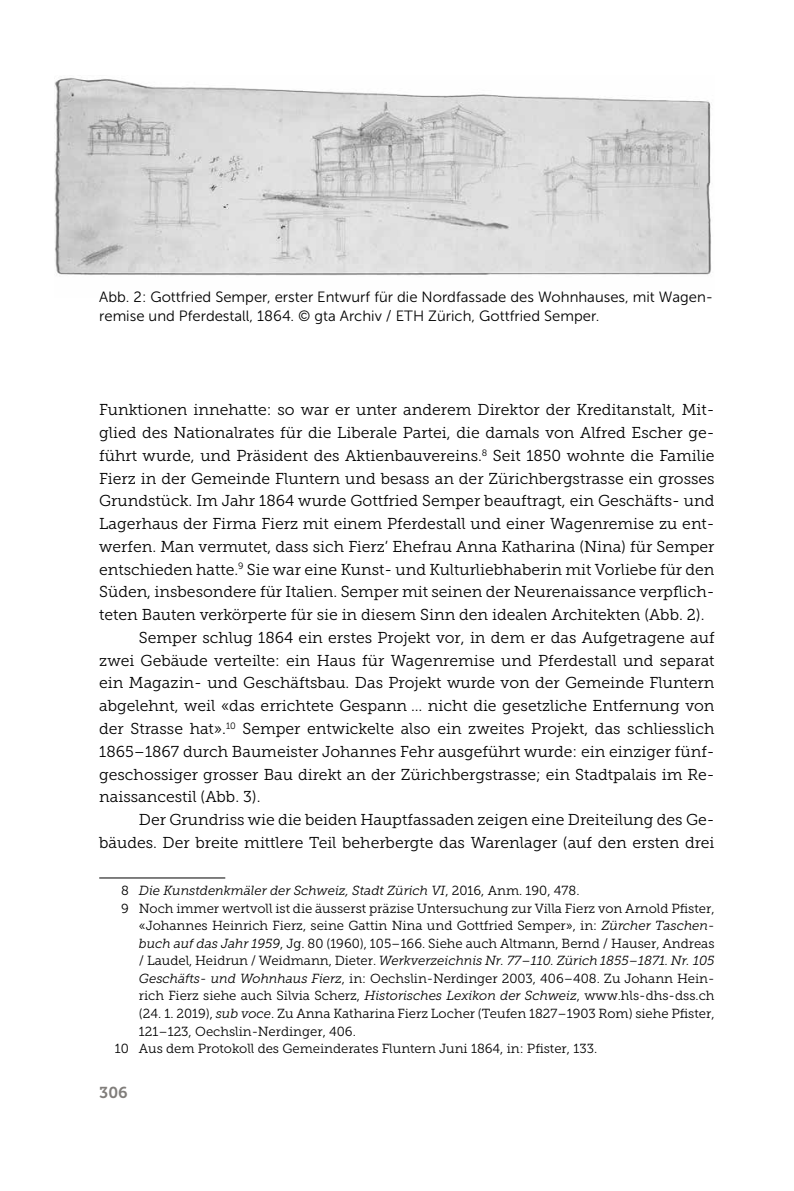
<style>
.page{position:relative;width:794px;height:1191px;background:#fff}
.page>*{position:absolute;margin:0;border:0;box-sizing:border-box;transform-origin:0 0}
.t1{font:15.75px "Museo Slab 300";color:#000}
.t2{font:15.75px "Museo Slab 700";color:#817e7b}
.t3{font:14.88px/19.2px "Museo Sans 300";color:#000}
.t4{font:13.12px "Museo Slab 300";color:#000}
.t5{font:italic 13.12px "Museo Slab 300";color:#000}
.s1{font-style:normal}
.s2{font-style:italic}
</style>
<div class="page">
<hr style="left:99px;top:877px;width:126px;height:1px;background:#000">
<img style="left:55px;top:78px;width:656px;height:198px">
<p class="t3" style="left:99px;top:287px;width:615px">Abb. 2: Gottfried Semper, erster Entwurf für die Nordfassade des Wohnhauses, mit Wagen&shy;remise und Pferdestall, 1864. © gta Archiv / ETH Zürich, Gottfried Semper.</p>
<p class="t1" style="left:99px;top:401px;width:617px">Funktionen innehatte: so war er unter anderem Direktor der Kreditanstalt, Mit-</p>
<p class="t1" style="left:99px;top:424px;width:617px">glied des Nationalrates für die Liberale Partei, die damals von Alfred Escher ge-</p>
<p class="t1" style="left:99px;top:447px;width:617px">führt wurde, und Präsident des Aktienbauvereins.<sup>8</sup> Seit 1850 wohnte die Familie</p>
<p class="t1" style="left:99px;top:469px;width:617px">Fierz in der Gemeinde Fluntern und besass an der Zürichbergstrasse ein grosses</p>
<p class="t1" style="left:99px;top:492px;width:617px">Grundstück. Im Jahr 1864 wurde Gottfried Semper beauftragt, ein Geschäfts- und</p>
<p class="t1" style="left:99px;top:515px;width:617px">Lagerhaus der Firma Fierz mit einem Pferdestall und einer Wagenremise zu ent-</p>
<p class="t1" style="left:99px;top:538px;width:617px">werfen. Man vermutet, dass sich Fierz’ Ehefrau Anna Katharina (Nina) für Semper</p>
<p class="t1" style="left:99px;top:560px;width:617px">entschieden hatte.<sup>9</sup> Sie war eine Kunst- und Kulturliebhaberin mit Vorliebe für den</p>
<p class="t1" style="left:99px;top:583px;width:617px">Süden, insbesondere für Italien. Semper mit seinen der Neurenaissance verpflich-</p>
<p class="t1" style="left:99px;top:606px;width:607px">teten Bauten verkörperte für sie in diesem Sinn den idealen Architekten (Abb. 2).</p>
<p class="t1" style="left:139px;top:629px;width:577px">Semper schlug 1864 ein erstes Projekt vor, in dem er das Aufgetragene auf</p>
<p class="t1" style="left:99px;top:651px;width:617px">zwei Gebäude verteilte: ein Haus für Wagenremise und Pferdestall und separat</p>
<p class="t1" style="left:99px;top:674px;width:617px">ein Magazin- und Geschäftsbau. Das Projekt wurde von der Gemeinde Fluntern</p>
<p class="t1" style="left:99px;top:697px;width:617px">abgelehnt, weil «das errichtete Gespann … nicht die gesetzliche Entfernung von</p>
<p class="t1" style="left:99px;top:720px;width:617px">der Strasse hat».<sup>10</sup> Semper entwickelte also ein zweites Projekt, das schliesslich</p>
<p class="t1" style="left:99px;top:742px;width:617px">1865–1867 durch Baumeister Johannes Fehr ausgeführt wurde: ein einziger fünf-</p>
<p class="t1" style="left:99px;top:765px;width:617px">geschossiger grosser Bau direkt an der Zürichbergstrasse; ein Stadtpalais im Re-</p>
<p class="t1" style="left:99px;top:788px;width:163px">naissancestil (Abb. 3).</p>
<p class="t1" style="left:139px;top:811px;width:577px">Der Grundriss wie die beiden Hauptfassaden zeigen eine Dreiteilung des Ge-</p>
<p class="t1" style="left:99px;top:833px;width:617px">bäudes. Der breite mittlere Teil beherbergte das Warenlager (auf den ersten drei</p>
<p class="t5" style="left:121px;top:883px;width:460px"><span class="s1">8</span> Die Kunstdenkmäler der Schweiz, Stadt Zürich VI<span class="s1">, 2016, Anm. 190, 478.</span></p>
<p class="t4" style="left:121px;top:901px;width:595px">9 Noch immer wertvoll ist die äusserst präzise Untersuchung zur Villa Fierz von Arnold Pfister,</p>
<p class="t4" style="left:139px;top:918px;width:577px">«Johannes Heinrich Fierz, seine Gattin Nina und Gottfried Semper», in: <span class="s2">Zürcher Taschen-</span></p>
<p class="t4" style="left:139px;top:936px;width:577px"><span class="s2">buch auf das Jahr 1959</span>, Jg. 80 (1960), 105–166. Siehe auch Altmann, Bernd / Hauser, Andreas</p>
<p class="t5" style="left:139px;top:953px;width:577px"><span class="s1">/ Laudel, Heidrun / Weidmann, Dieter.</span> Werkverzeichnis Nr. 77–110. Zürich 1855–1871. Nr. 105</p>
<p class="t4" style="left:139px;top:971px;width:577px"><span class="s2">Geschäfts- und Wohnhaus Fierz</span>, in: Oechslin-Nerdinger 2003, 406–408. Zu Johann Hein-</p>
<p class="t4" style="left:139px;top:988px;width:577px">rich Fierz siehe auch Silvia Scherz, <span class="s2">Historisches Lexikon der Schweiz</span>, www.hls-dhs-dss.ch</p>
<p class="t4" style="left:139px;top:1006px;width:577px">(24. 1. 2019), <span class="s2">sub voce</span>. Zu Anna Katharina Fierz Locher (Teufen 1827–1903 Rom) siehe Pfister,</p>
<p class="t4" style="left:139px;top:1023px;width:218px">121–123, Oechslin-Nerdinger, 406.</p>
<p class="t4" style="left:115px;top:1041px;width:484px">10 Aus dem Protokoll des Gemeinderates Fluntern Juni 1864, in: Pfister, 133.</p>
<p class="t2" style="left:99px;top:1083px;width:30px">306</p>
</div>
